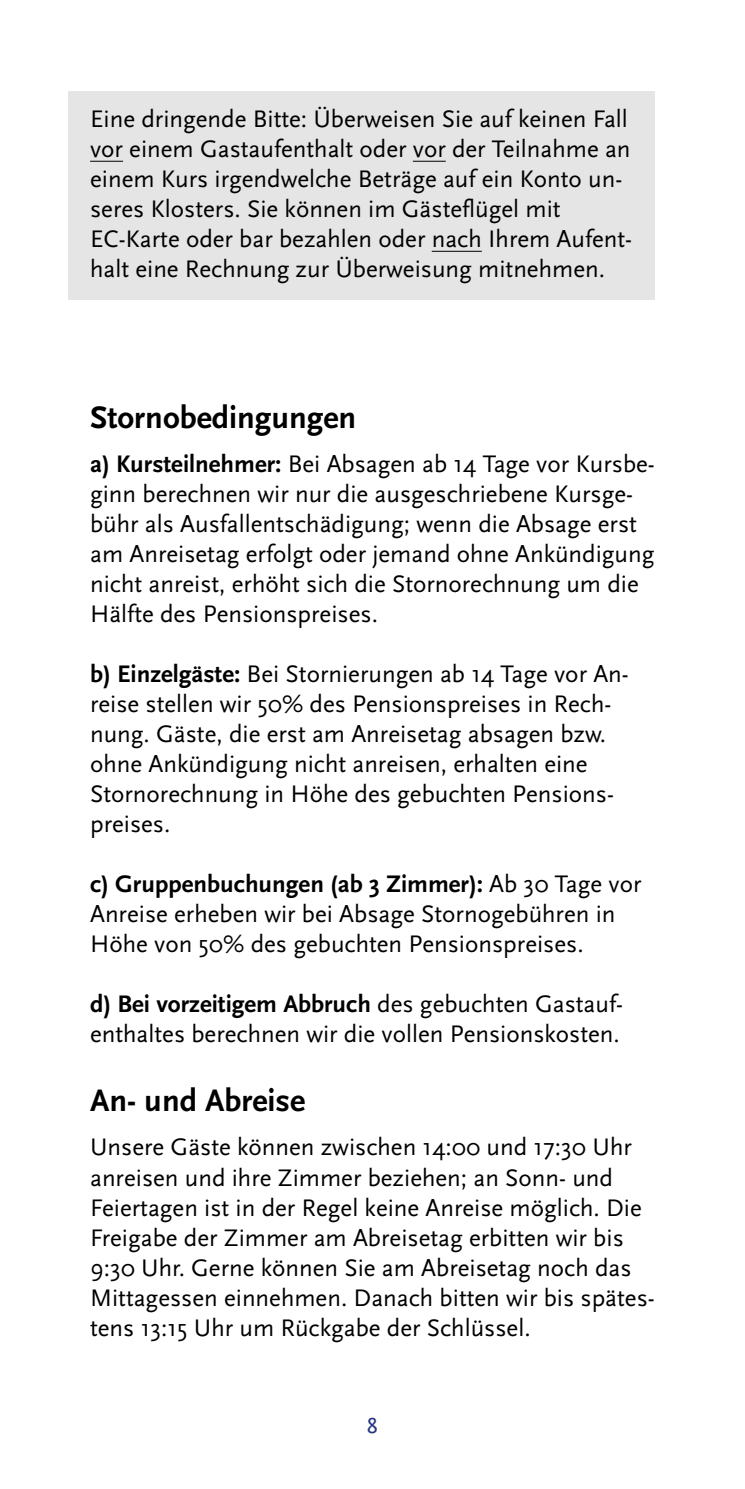
<style>
.page{position:relative;width:745px;height:1489px;background:#fff}
.page>*{position:absolute;margin:0;border:0;box-sizing:border-box;transform-origin:0 0}
.t1{font:700 32.5px "Scala Sans";color:#000}
.t2{font:25px/30px "Scala Sans";color:#000}
.t3{font:22.5px "Scala Sans LF";color:#253483}
.s1{font-weight:700}
</style>
<div class="page">
<div style="left:69px;top:91px;width:585px;height:208px;background:#e5e5e5"></div>
<hr style="left:90px;top:161px;width:33px;height:1px;background:#000">
<hr style="left:412px;top:161px;width:33px;height:1px;background:#000">
<hr style="left:431px;top:251px;width:50px;height:1px;background:#000">
<p class="t2" style="left:90px;top:104px;width:543px">Eine dringende Bitte: Überweisen Sie auf keinen Fall vor einem Gastaufenthalt oder vor der Teilnahme an einem Kurs irgendwelche Beträge auf ein Konto un&shy;seres Klosters. Sie können im Gästeflügel mit EC-Karte oder bar bezahlen oder nach Ihrem Aufent&shy;halt eine Rechnung zur Überweisung mitnehmen.</p>
<h1 class="t1" style="left:90px;top:399px;width:267px">Stornobedingungen</h1>
<p class="t2" style="left:90px;top:449px;width:566px"><span class="s1">a) Kursteilnehmer:</span> Bei Absagen ab 14 Tage vor Kursbe&shy;ginn berechnen wir nur die ausgeschriebene Kursge&shy;bühr als Ausfallentschädigung; wenn die Absage erst am Anreisetag erfolgt oder jemand ohne Ankündigung nicht anreist, erhöht sich die Stornorechnung um die Hälfte des Pensionspreises.</p>
<p class="t2" style="left:90px;top:659px;width:540px"><span class="s1">b) Einzelgäste:</span> Bei Stornierungen ab 14 Tage vor An&shy;reise stellen wir 50% des Pensionspreises in Rech&shy;nung. Gäste, die erst am Anreisetag absagen bzw. ohne Ankündigung nicht anreisen, erhalten eine Stornorechnung in Höhe des gebuchten Pensions&shy;preises.</p>
<p class="t2" style="left:90px;top:869px;width:552px"><span class="s1">c) Gruppenbuchungen (ab 3 Zimmer):</span> Ab 30 Tage vor<br>Anreise erheben wir bei Absage Stornogebühren in<br>Höhe von 50% des gebuchten Pensionspreises.</p>
<p class="t2" style="left:90px;top:989px;width:534px"><span class="s1">d) Bei vorzeitigem Abbruch</span> des gebuchten Gastauf&shy;enthaltes berechnen wir die vollen Pensionskosten.</p>
<h1 class="t1" style="left:90px;top:1083px;width:217px">An- und Abreise</h1>
<p class="t2" style="left:90px;top:1132px;width:563px">Unsere Gäste können zwischen 14:00 und 17:30 Uhr anreisen und ihre Zimmer beziehen; an Sonn- und Feiertagen ist in der Regel keine Anreise möglich. Die Freigabe der Zimmer am Abreisetag erbitten wir bis 9:30 Uhr. Gerne können Sie am Abreisetag noch das Mittagessen einnehmen. Danach bitten wir bis spätes&shy;tens 13:15 Uhr um Rückgabe der Schlüssel.</p>
<p class="t3" style="left:366px;top:1413px;width:13px">8</p>
</div>
